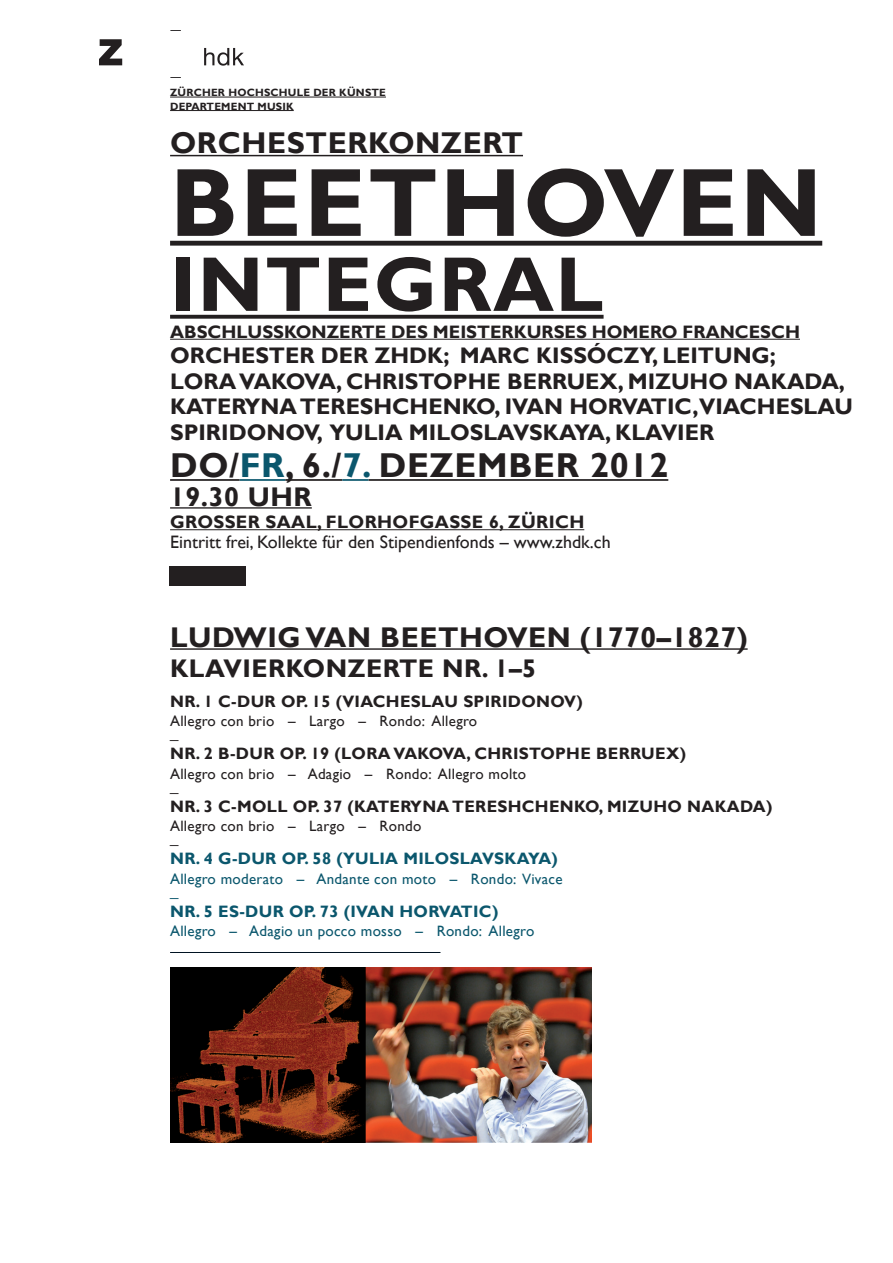
<style>
.page{position:relative;width:893px;height:1263px;background:#fff}
.page>*{position:absolute;margin:0;border:0;box-sizing:border-box;transform-origin:0 0}
.t1{font:700 150px "Gill Sans";color:#231f20}
.t2{font:700 97.5px "Gill Sans";color:#231f20}
.t3{font:700 78px "Gill Sans";color:#231f20}
.t4{font:700 34.5px "Gill Sans";letter-spacing:.02em;color:#231f20}
.t5{font:700 30px "Gill Sans";color:#231f20}
.t6{font:700 28.5px "Gill Sans";letter-spacing:.02em;color:#231f20}
.t7{font:700 27px "Gill Sans";color:#231f20}
.t8{font:700 25.5px "Gill Sans";letter-spacing:.02em;color:#231f20}
.t9{font:700 22.5px "Gill Sans";color:#231f20}
.t10{font:700 22.5px "Gill Sans";letter-spacing:-.04em;color:#231f20}
.t11{font:700 18px "Gill Sans";letter-spacing:.02em;color:#231f20}
.t12{font:18px "Gill Sans";color:#231f20}
.t13{font:700 16.5px "Gill Sans";letter-spacing:.02em;color:#231f20}
.t14{font:700 16.5px "Gill Sans";letter-spacing:.02em;color:#0b576d}
.t15{font:15px/12px "Gill Sans";letter-spacing:.02em;color:#231f20}
.t16{font:15px/12px "Gill Sans";letter-spacing:.02em;color:#0b576d}
.t17{font:700 10.5px/13.5px "Gill Sans";letter-spacing:.02em;color:#231f20}
.s1{color:#0b576d}
</style>
<div class="page">
<hr style="left:170px;top:97px;width:216px;height:1px;background:#231f20">
<hr style="left:170px;top:110px;width:124px;height:1px;background:#231f20">
<img style="left:100px;top:39px;width:143px;height:39px">
<hr style="left:170px;top:155px;width:353px;height:1px;background:#231f20">
<div style="left:170px;top:241px;width:652px;height:5px;background:#231f20"></div>
<svg style="left:170px;top:315px;width:434px;height:4px;background:#343131"></svg>
<hr style="left:170px;top:339px;width:630px;height:1px;background:#231f20">
<hr style="left:170px;top:479px;width:70px;height:2px;background:#231f20">
<hr style="left:240px;top:479px;width:45px;height:2px;background:#0b576d">
<hr style="left:285px;top:479px;width:57px;height:2px;background:#231f20">
<hr style="left:342px;top:479px;width:27px;height:2px;background:#0b576d">
<hr style="left:369px;top:479px;width:299px;height:2px;background:#231f20">
<hr style="left:170px;top:507px;width:142px;height:2px;background:#231f20">
<hr style="left:170px;top:529px;width:414px;height:1px;background:#231f20">
<hr style="left:170px;top:648px;width:578px;height:2px;background:#231f20">
<hr style="left:170px;top:952px;width:270px;height:1px;background:#001322">
<img style="left:170px;top:968px;width:421px;height:175px">
<p class="t17" style="left:170px;top:86px;width:217px">ZÜRCHER HOCHSCHULE DER KÜNSTE<br>DEPARTE</p>
<p class="t17" style="left:221px;top:100px;width:18px">MENT</p>
<p class="t17" style="left:258px;top:100px;width:9px">MUS</p>
<p class="t17" style="left:283px;top:100px;width:12px">IK</p>
<h3 class="t5" style="left:170px;top:125px;width:23px">ORCHESTERKONZERT</h3>
<h2 class="t2" style="left:170px;top:144px;width:143px">BEETHO</h2>
<h2 class="t2" style="left:604px;top:144px;width:139px">VEN</h2>
<h3 class="t3" style="left:170px;top:238px;width:84px">INTE</h3>
<h3 class="t3" style="left:374px;top:238px;width:224px">GRAL</h3>
<p class="t11" style="left:170px;top:321px;width:41px">ABSCHLUSSKONZERTE</p>
<p class="t11" style="left:391px;top:321px;width:13px">DES</p>
<p class="t11" style="left:433px;top:321px;width:47px">MEISTERKURSES</p>
<p class="t11" style="left:592px;top:321px;width:60px">HOMERO</p>
<p class="t11" style="left:683px;top:321px;width:52px">FRANCESCH</p>
<p class="t9" style="left:170px;top:342px;width:37px">ORCHESTER</p>
<p class="t9" style="left:321px;top:342px;width:17px">DER</p>
<p class="t9" style="left:375px;top:342px;width:34px">ZHDK</p>
<p class="t9" style="left:443px;top:342px;width:273px">; MARC KISSÓCZY, LEITUN</p>
<p class="t9" style="left:752px;top:342px;width:26px">G;</p>
<p class="t9" style="left:170px;top:368px;width:252px">LORA VAKOVA, CHRISTO</p>
<p class="t9" style="left:453px;top:368px;width:70px">PHE BERRUE</p>
<p class="t9" style="left:600px;top:368px;width:75px">X, MIZUHO</p>
<p class="t9" style="left:734px;top:368px;width:112px">NAKADA,</p>
<p class="t9" style="left:170px;top:393px;width:48px">KATER</p>
<p class="t9" style="left:245px;top:393px;width:89px">YNA TERESHCHENKO</p>
<p class="t9" style="left:495px;top:393px;width:262px">, IVAN HORVATIC,VIACHESL</p>
<p class="t9" style="left:817px;top:393px;width:34px">AU</p>
<p class="t9" style="left:170px;top:419px;width:78px">SPIRIDONO</p>
<p class="t9" style="left:304px;top:419px;width:43px">V, YUL</p>
<p class="t9" style="left:378px;top:419px;width:75px">IA MILOSL</p>
<p class="t10" style="left:497px;top:419px;width:203px">AVSKAYA, KLAVIER</p>
<h3 class="t4" style="left:170px;top:445px;width:260px">DO/<span class="s1">FR</span>, 6./<span class="s1">7.</span> DEZE</h3>
<h3 class="t4" style="left:477px;top:445px;width:193px">MBER 2012</h3>
<p class="t7" style="left:170px;top:480px;width:100px">19.30 UHR</p>
<p class="t11" style="left:170px;top:511px;width:171px">GROSSER SAAL, FLORHO</p>
<p class="t11" style="left:409px;top:511px;width:53px">FGASSE</p>
<p class="t11" style="left:489px;top:511px;width:81px">6, ZÜRICH</p>
<p class="t12" style="left:170px;top:531px;width:442px">Eintritt frei, Kollekte für den Stipendienfonds – www.zhdk.ch</p>
<h1 class="t1" style="left:170px;top:470px;width:76px">–</h1>
<p class="t6" style="left:170px;top:620px;width:232px">LUDWIG VAN BEETHO</p>
<p class="t6" style="left:507px;top:620px;width:242px">VEN (1770–1827)</p>
<p class="t8" style="left:170px;top:653px;width:101px">KLAVIERKONZERTE</p>
<p class="t8" style="left:442px;top:653px;width:96px">NR. 1–5</p>
<p class="t13" style="left:170px;top:691px;width:216px">NR. 1 C-DUR OP. 15 (VIACHESL</p>
<p class="t13" style="left:432px;top:691px;width:92px">AU SPIRIDONO</p>
<p class="t13" style="left:564px;top:691px;width:20px">V)</p>
<p class="t15" style="left:170px;top:716px;width:309px">Allegro con brio – Largo – Rondo: Allegro _</p>
<p class="t13" style="left:170px;top:744px;width:362px">NR. 2 B-DUR OP. 19 (LORA VAKOVA, CHRISTO</p>
<p class="t13" style="left:555px;top:744px;width:54px">PHE BERRUE</p>
<p class="t13" style="left:666px;top:744px;width:22px">X)</p>
<p class="t15" style="left:170px;top:768px;width:358px">Allegro con brio – Adagio – Rondo: Allegro molto _</p>
<p class="t13" style="left:170px;top:796px;width:81px">NR. 3 C-MOLL</p>
<p class="t13" style="left:293px;top:796px;width:97px">OP. 37 (KATER</p>
<p class="t13" style="left:410px;top:796px;width:68px">YNA TERESHCHENKO</p>
<p class="t13" style="left:599px;top:796px;width:44px">,MIZUHO</p>
<p class="t13" style="left:687px;top:796px;width:87px">NAKADA)</p>
<p class="t15" style="left:170px;top:821px;width:253px">Allegro con brio – Largo – Rondo _</p>
<p class="t14" style="left:170px;top:849px;width:186px">NR. 4 G-DUR OP. 58 (YUL</p>
<p class="t14" style="left:379px;top:849px;width:57px">IA MILOSL</p>
<p class="t14" style="left:470px;top:849px;width:89px">AVSK AYA)</p>
<p class="t16" style="left:170px;top:873px;width:394px">Allegro moderato – Andante con moto – Rondo: Vivace _</p>
<p class="t14" style="left:170px;top:901px;width:330px">NR. 5 ES-DUR OP. 73 (IVAN HORVATIC)</p>
<p class="t16" style="left:170px;top:926px;width:366px">Allegro – Adagio un pocco mosso – Rondo: Allegro</p>
</div>
